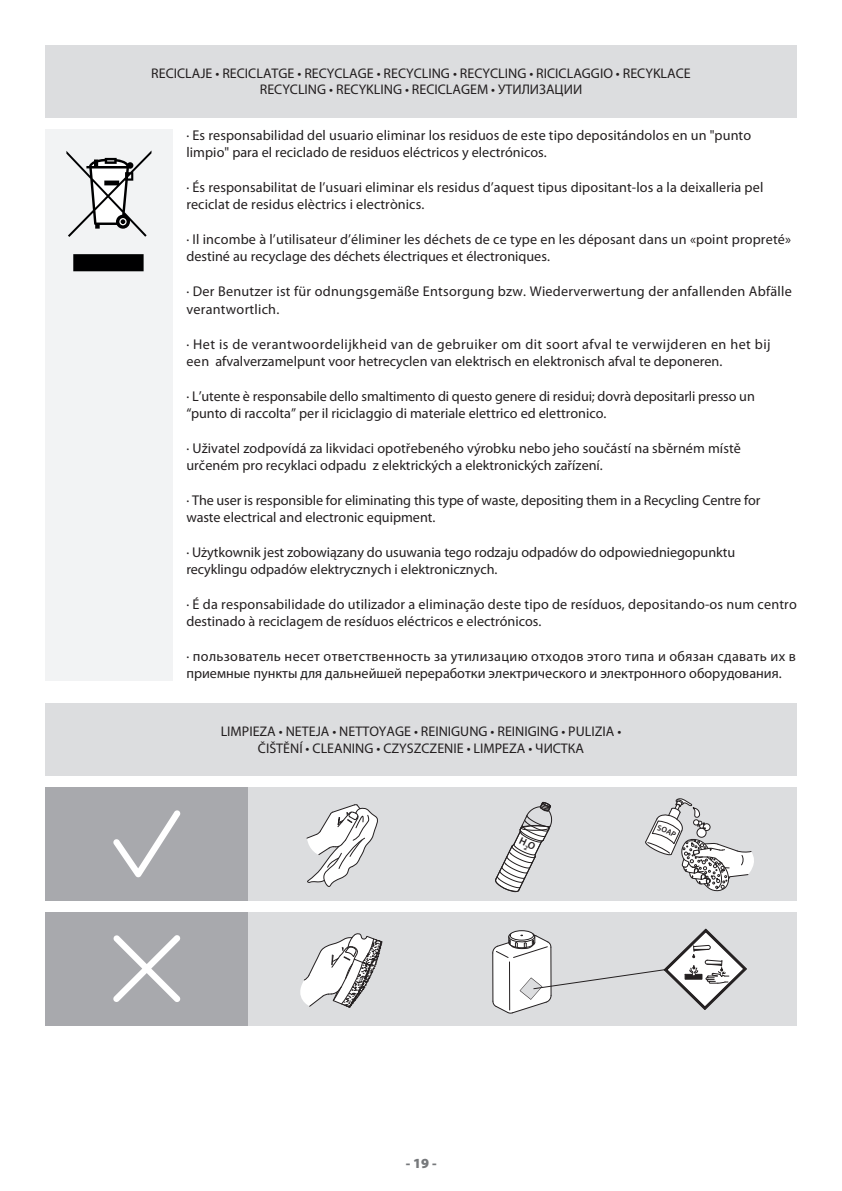
<style>
.page{position:relative;width:842px;height:1191px;background:#fff}
.page>*{position:absolute;margin:0;border:0;box-sizing:border-box;transform-origin:0 0}
.t1{font:14.2px/17px "Myriad Pro";color:#231f20}
.t2{font:14.2px/17px "Myriad Pro";letter-spacing:.02em;color:#231f20}
.t3{font:14px/16.8px "Myriad Pro";color:#231f20;text-align:center}
.t4{font:900 14px "Myriad Pro";color:#76787b}
</style>
<div class="page">
<div style="left:45px;top:130px;width:128px;height:551px;background:#f2f3f4"></div>
<svg style="left:66px;top:151px;width:85px;height:120px"></svg>
<div style="left:45px;top:45px;width:752px;height:72px;background:#dcdddf"></div>
<div style="left:45px;top:703px;width:752px;height:72px;background:#dcdddf"></div>
<div style="left:248px;top:787px;width:549px;height:113px;background:#dcdddf"></div>
<svg style="left:306px;top:804px;width:72px;height:83px"></svg>
<div style="left:45px;top:787px;width:203px;height:113px;background:#a8a9ad"></div>
<svg style="left:113px;top:810px;width:68px;height:67px"></svg>
<div style="left:45px;top:912px;width:203px;height:113px;background:#a8a9ad"></div>
<div style="left:248px;top:912px;width:549px;height:113px;background:#dcdddf"></div>
<svg style="left:300px;top:933px;width:82px;height:75px"></svg>
<svg style="left:113px;top:935px;width:68px;height:67px"></svg>
<svg style="left:492px;top:928px;width:255px;height:86px"></svg>
<svg style="left:495px;top:801px;width:57px;height:92px"></svg>
<svg style="left:645px;top:798px;width:109px;height:94px"></svg>
<p class="t3" style="left:151px;top:64px;width:541px">RECICLAJE • RECICLATGE • RECYCLAGE • RECYCLING • RECYCLING • RICICLAGGIO • RECYKLACE<br>RECYCLING • RECYKLING • RECICLAGEM • УТИЛИЗАЦИИ</p>
<p class="t1" style="left:186px;top:127px;width:566px">· Es responsabilidad del usuario eliminar los residuos de este tipo depositándolos en un "punto limpio" para el reciclado de residuos eléctricos y electrónicos.</p>
<p class="t1" style="left:186px;top:179px;width:578px">· És responsabilitat de l’usuari eliminar els residus d’aquest tipus dipositant-los a la deixalleria pel reciclat de residus elèctrics i electrònics.</p>
<p class="t1" style="left:186px;top:231px;width:606px">· Il incombe à l’utilisateur d’éliminer les déchets de ce type en les déposant dans un «point propreté» destiné au recyclage des déchets électriques et électroniques.</p>
<p class="t2" style="left:186px;top:283px;width:607px">· Der Benutzer ist für odnungsgemäße Entsorgung bzw. Wiederverwertung der anfallenden Abfälle verantwortlich.</p>
<p class="t1" style="left:186px;top:335px;width:586px">· Het is de verantwoordelijkheid van de gebruiker om dit soort afval te verwijderen en het bij een afvalverzamelpunt voor hetrecyclen van elektrisch en elektronisch afval te deponeren.</p>
<p class="t1" style="left:186px;top:387px;width:570px">· L’utente è responsabile dello smaltimento di questo genere di residui; dovrà depositarli presso un “punto di raccolta” per il riciclaggio di materiale elettrico ed elettronico.</p>
<p class="t1" style="left:186px;top:439px;width:556px">· Uživatel zodpovídá za likvidaci opotřebeného výrobku nebo jeho součástí na sběrném místě určeném pro recyklaci odpadu z elektrických a elektronických zařízení.</p>
<p class="t1" style="left:186px;top:491px;width:576px">· The user is responsible for eliminating this type of waste, depositing them in a Recycling Centre for waste electrical and electronic equipment.</p>
<p class="t1" style="left:186px;top:543px;width:550px">· Użytkownik jest zobowiązany do usuwania tego rodzaju odpadów do odpowiedniegopunktu recyklingu odpadów elektrycznych i elektronicznych.</p>
<p class="t1" style="left:186px;top:595px;width:612px">· É da responsabilidade do utilizador a eliminação deste tipo de resíduos, depositando-os num centro destinado à reciclagem de resíduos eléctricos e electrónicos.</p>
<p class="t1" style="left:186px;top:647px;width:611px">· пользователь несет ответственность за утилизацию отходов этого типа и обязан сдавать их в приемные пункты для дальнейшей переработки электрического и электронного оборудования.</p>
<p class="t3" style="left:221px;top:722px;width:402px">LIMPIEZA • NETEJA • NETTOYAGE • REINIGUNG • REINIGING • PULIZIA •<br>ČIŠTĚNÍ • CLEANING • CZYSZCZENIE • LIMPEZA • ЧИСТКА</p>
<p class="t4" style="left:406px;top:1155px;width:32px">- 19 -</p>
</div>
